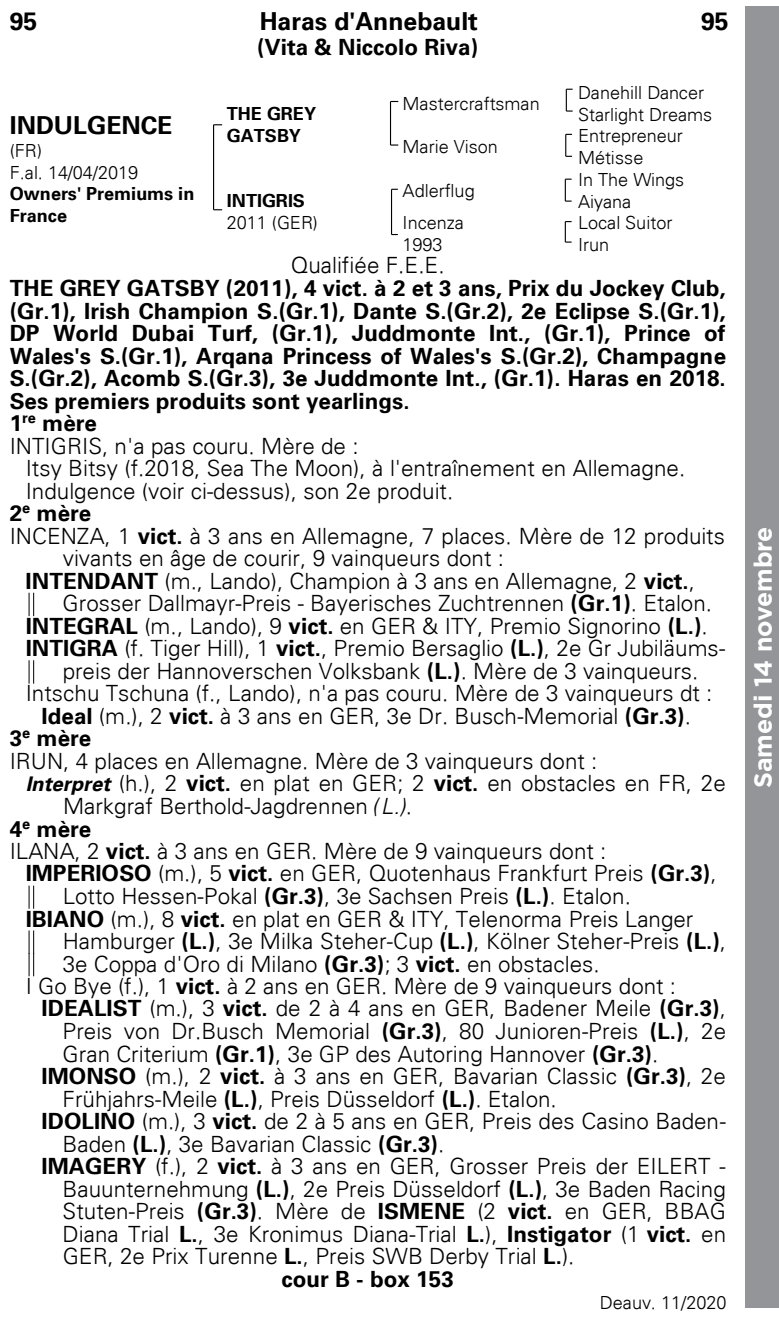
<style>
.page{position:relative;width:779px;height:1321px;background:#fff}
.page>*{position:absolute;margin:0;border:0;box-sizing:border-box;transform-origin:0 0}
.t1{font:700 24.75px "Univers 65";color:#000}
.t2{font:700 24.75px "Gotham";color:#fff}
.t3{font:300 22.5px/22.5px "Univers 45";color:#000}
.t4{font:700 22.5px/22.5px "Univers 65";color:#000}
.t5{font:300 18px/21.6px "Univers 45";letter-spacing:-.005em;color:#000}
.t6{font:700 18px/21.6px "Univers 65";color:#000}
.s1{font-family:"Univers 65";font-weight:700}
.s2{font-family:"Univers 65";font-weight:700;font-style:italic;font-size:20.25px}
</style>
<div class="page">
<div style="left:745px;top:6px;width:33px;height:1301px;background:#939598"></div>
<svg style="left:29px;top:593px;width:5px;height:22px"></svg>
<svg style="left:29px;top:660px;width:5px;height:23px"></svg>
<svg style="left:29px;top:886px;width:5px;height:22px"></svg>
<svg style="left:29px;top:930px;width:5px;height:45px"></svg>
<hr style="left:213px;top:125px;width:1px;height:85px;background:#000">
<svg style="left:390px;top:144px;width:8px;height:2px"></svg>
<hr style="left:390px;top:101px;width:1px;height:44px;background:#000">
<hr style="left:391px;top:189px;width:1px;height:45px;background:#000">
<svg style="left:564px;top:221px;width:7px;height:22px"></svg>
<svg style="left:565px;top:134px;width:6px;height:23px"></svg>
<svg style="left:564px;top:178px;width:7px;height:24px"></svg>
<svg style="left:565px;top:89px;width:7px;height:23px"></svg>
<p class="t1" style="left:10px;top:7px;width:29px">95</p>
<p class="t1" style="left:259px;top:7px;width:219px">Haras d'Annebault</p>
<p class="t1" style="left:700px;top:7px;width:29px">95</p>
<p class="t4" style="left:257px;top:36px;width:222px">(Vita &amp; Niccolo Riva)</p>
<p class="t5" style="left:402px;top:92px;width:139px">Mastercraftsman</p>
<p class="t5" style="left:577px;top:82px;width:135px">Danehill Dancer<br>Starlight Dreams</p>
<p class="t5" style="left:402px;top:136px;width:97px">Marie Vison</p>
<p class="t5" style="left:577px;top:125px;width:106px">Entrepreneur<br>Métisse</p>
<p class="t6" style="left:227px;top:103px;width:91px">THE GREY<br>GATSBY</p>
<p class="t1" style="left:10px;top:110px;width:164px">INDULGENCE</p>
<p class="t5" style="left:10px;top:140px;width:130px">(FR)<br>F.al. 14/04/2019</p>
<p class="t6" style="left:10px;top:183px;width:186px">Owners' Premiums in<br>France</p>
<p class="t5" style="left:402px;top:179px;width:74px">Adlerflug</p>
<p class="t5" style="left:577px;top:169px;width:108px">In The Wings<br>Aiyana</p>
<p class="t5" style="left:402px;top:212px;width:63px">Incenza<br>1993</p>
<p class="t5" style="left:577px;top:212px;width:96px">Local Suitor<br>Irun</p>
<p class="t3" style="left:291px;top:254px;width:155px">Qualifiée F.E.E.</p>
<p class="t4" style="left:10px;top:277px;width:717px">THE GREY GATSBY (2011), 4 vict. à 2 et 3 ans, Prix du Jockey Club, (Gr.1), Irish Champion S.(Gr.1), Dante S.(Gr.2), 2e Eclipse S.(Gr.1), DP World Dubai Turf, (Gr.1), Juddmonte Int., (Gr.1), Prince of Wales's S.(Gr.1), Arqana Princess of Wales's S.(Gr.2), Champagne S.(Gr.2), Acomb S.(Gr.3), 3e Juddmonte Int., (Gr.1). Haras en 2018.<br>Ses premiers produits sont yearlings.<br>1<sup>re</sup> mère</p>
<p class="t3" style="left:26px;top:434px;width:660px;text-indent:-16px">INTIGRIS, n'a pas couru. Mère de :<br>Itsy Bitsy (f.2018, Sea The Moon), à l'entraînement en Allemagne.<br>Indulgence (voir ci-dessus), son 2e produit.</p>
<p class="t4" style="left:10px;top:502px;width:83px">2<sup>e</sup> mère</p>
<p class="t3" style="left:10px;top:524px;width:716px">INCENZA, 1 <span class="s1">vict.</span> à 3 ans en Allemagne, 7 places. Mère de 12 produits</p>
<p class="t3" style="left:63px;top:547px;width:442px">vivants en âge de courir, 9 vainqueurs dont :</p>
<p class="t3" style="left:26px;top:569px;width:670px"><span class="s1">INTENDANT</span> (m., Lando), Champion à 3 ans en Allemagne, 2 <span class="s1">vict.</span>,</p>
<p class="t3" style="left:63px;top:592px;width:650px">Grosser Dallmayr-Preis - Bayerisches Zuchtrennen <span class="s1">(Gr.1)</span>. Etalon.</p>
<p class="t3" style="left:26px;top:614px;width:683px"><span class="s1">INTEGRAL</span> (m., Lando), 9 <span class="s1">vict.</span> en GER &amp; ITY, Premio Signorino <span class="s1">(L.)</span>.</p>
<p class="t3" style="left:26px;top:637px;width:700px"><span class="s1">INTIGRA</span> (f. Tiger Hill), 1 <span class="s1">vict.</span>, Premio Bersaglio <span class="s1">(L.)</span>, 2e Gr Jubiläums-</p>
<p class="t3" style="left:63px;top:659px;width:637px">preis der Hannoverschen Volksbank <span class="s1">(L.)</span>. Mère de 3 vainqueurs.</p>
<p class="t3" style="left:26px;top:682px;width:688px">Intschu Tschuna (f., Lando), n'a pas couru. Mère de 3 vainqueurs dt :</p>
<p class="t3" style="left:42px;top:704px;width:650px"><span class="s1">Ideal</span> (m.), 2 <span class="s1">vict.</span> à 3 ans en GER, 3e Dr. Busch-Memorial <span class="s1">(Gr.3)</span>.</p>
<p class="t4" style="left:10px;top:727px;width:83px">3<sup>e</sup> mère</p>
<p class="t3" style="left:10px;top:749px;width:589px">IRUN, 4 places en Allemagne. Mère de 3 vainqueurs dont :</p>
<p class="t3" style="left:26px;top:772px;width:701px"><span class="s2">Interpret</span> (h.), 2 <span class="s1">vict.</span> en plat en GER; 2 <span class="s1">vict.</span> en obstacles en FR, 2e</p>
<p class="t3" style="left:63px;top:794px;width:350px">Markgraf Berthold-Jagdrennen (L.).</p>
<p class="t4" style="left:10px;top:817px;width:83px">4<sup>e</sup> mère</p>
<p class="t3" style="left:10px;top:839px;width:598px">ILANA, 2 <span class="s1">vict.</span> à 3 ans en GER. Mère de 9 vainqueurs dont :</p>
<p class="t3" style="left:26px;top:862px;width:692px"><span class="s1">IMPERIOSO</span> (m.), 5 <span class="s1">vict.</span> en GER, Quotenhaus Frankfurt Preis <span class="s1">(Gr.3)</span>,</p>
<p class="t3" style="left:63px;top:884px;width:569px">Lotto Hessen-Pokal <span class="s1">(Gr.3)</span>, 3e Sachsen Preis <span class="s1">(L.)</span>. Etalon.</p>
<p class="t3" style="left:26px;top:907px;width:669px"><span class="s1">IBIANO</span> (m.), 8 <span class="s1">vict.</span> en plat en GER &amp; ITY, Telenorma Preis Langer</p>
<p class="t3" style="left:63px;top:929px;width:664px">Hamburger <span class="s1">(L.)</span>, 3e Milka Steher-Cup <span class="s1">(L.)</span>, Kölner Steher-Preis <span class="s1">(L.)</span>,</p>
<p class="t3" style="left:63px;top:952px;width:538px">3e Coppa d'Oro di Milano <span class="s1">(Gr.3)</span>; 3 <span class="s1">vict.</span> en obstacles.</p>
<p class="t3" style="left:26px;top:974px;width:651px">I Go Bye (f.), 1 <span class="s1">vict.</span> à 2 ans en GER. Mère de 9 vainqueurs dont :</p>
<p class="t3" style="left:42px;top:997px;width:685px"><span class="s1">IDEALIST</span> (m.), 3 <span class="s1">vict.</span> de 2 à 4 ans en GER, Badener Meile <span class="s1">(Gr.3)</span>,</p>
<p class="t3" style="left:63px;top:1019px;width:664px">Preis von Dr.Busch Memorial <span class="s1">(Gr.3)</span>, 80 Junioren-Preis <span class="s1">(L.)</span>, 2e</p>
<p class="t3" style="left:63px;top:1042px;width:596px">Gran Criterium <span class="s1">(Gr.1)</span>, 3e GP des Autoring Hannover <span class="s1">(Gr.3)</span>.</p>
<p class="t3" style="left:41px;top:1064px;width:685px"><span class="s1">IMONSO</span> (m.), 2 <span class="s1">vict.</span> à 3 ans en GER, Bavarian Classic <span class="s1">(Gr.3)</span>, 2e</p>
<p class="t3" style="left:63px;top:1087px;width:495px">Frühjahrs-Meile <span class="s1">(L.)</span>, Preis Düsseldorf <span class="s1">(L.)</span>. Etalon.</p>
<p class="t3" style="left:42px;top:1109px;width:685px"><span class="s1">IDOLINO</span> (m.), 3 <span class="s1">vict.</span> de 2 à 5 ans en GER, Preis des Casino Baden-</p>
<p class="t3" style="left:63px;top:1132px;width:383px">Baden <span class="s1">(L.)</span>, 3e Bavarian Classic <span class="s1">(Gr.3)</span>.</p>
<p class="t3" style="left:41px;top:1154px;width:685px"><span class="s1">IMAGERY</span> (f.), 2 <span class="s1">vict.</span> à 3 ans en GER, Grosser Preis der EILERT -</p>
<p class="t3" style="left:63px;top:1177px;width:664px">Bauunternehmung <span class="s1">(L.)</span>, 2e Preis Düsseldorf <span class="s1">(L.)</span>, 3e Baden Racing</p>
<p class="t3" style="left:63px;top:1199px;width:664px">Stuten-Preis <span class="s1">(Gr.3)</span>. Mère de <span class="s1">ISMENE</span> (2 <span class="s1">vict.</span> en GER, BBAG</p>
<p class="t3" style="left:63px;top:1222px;width:664px">Diana Trial <span class="s1">L.</span>, 3e Kronimus Diana-Trial <span class="s1">L.</span>), <span class="s1">Instigator</span> (1 <span class="s1">vict.</span> en</p>
<p class="t3" style="left:63px;top:1244px;width:513px">GER, 2e Prix Turenne <span class="s1">L.</span>, Preis SWB Derby Trial <span class="s1">L.</span>).</p>
<p class="t4" style="left:281px;top:1267px;width:174px">cour B - box 153</p>
<p class="t5" style="left:599px;top:1291px;width:128px">Deauv. 11/2020</p>
<p class="t6" style="left:227px;top:190px;width:80px">INTIGRIS</p>
<p class="t5" style="left:227px;top:212px;width:93px">2011 (GER)</p>
<p class="t2" style="left:746px;top:788px;width:263px;rotate:-90deg">Samedi 14 novembre</p>
</div>
